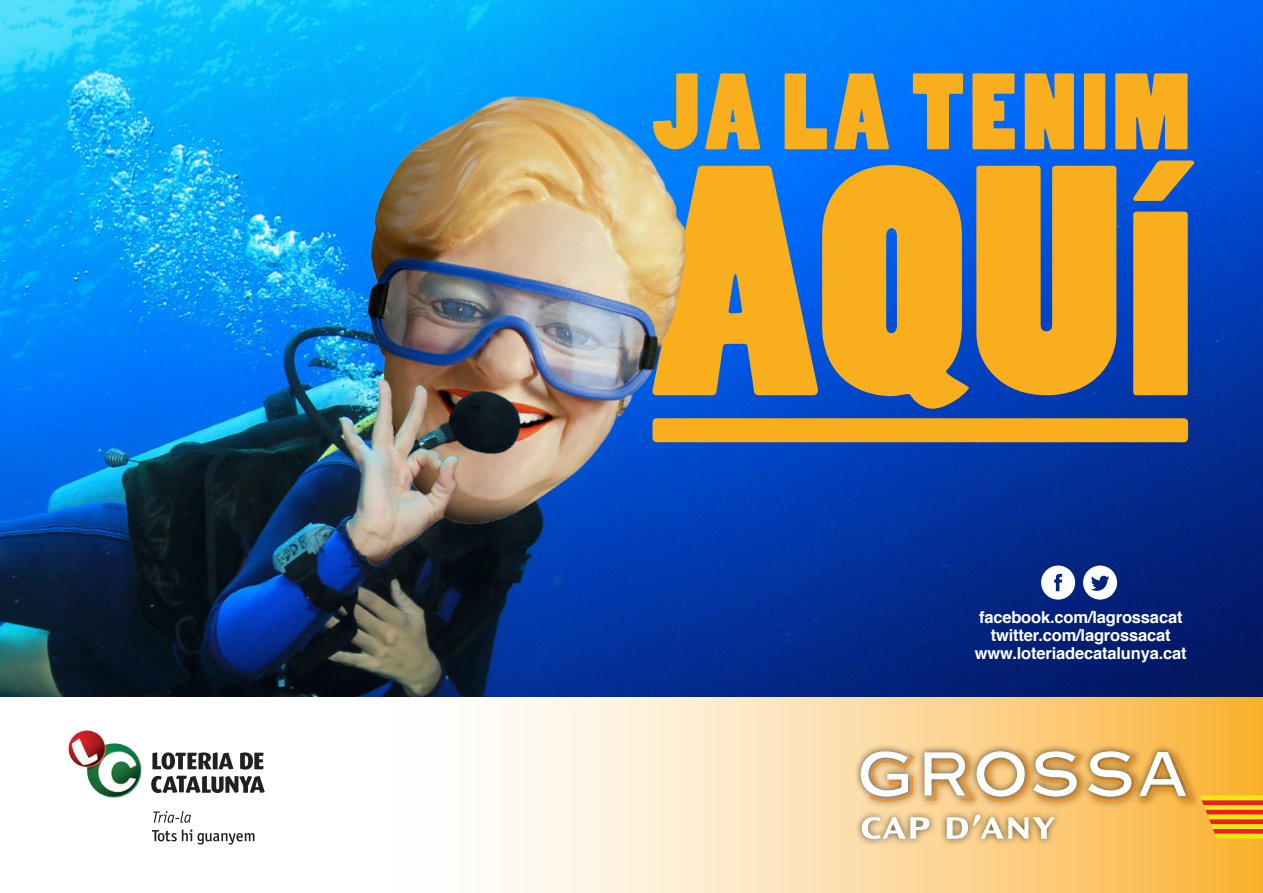
<style>
.page{position:relative;width:1263px;height:893px;background:#fff}
.page>*{position:absolute;margin:0;border:0;box-sizing:border-box;transform-origin:0 0}
.t1{font:306px "Poplar Std";color:#f9ae1d;scale:1.1 1}
.t2{font:101.1px "Poplar Std";letter-spacing:.05em;color:#f9ae1d;scale:1.1 1}
.t3{font:700 16.5px "Helvetica";letter-spacing:-.01em;color:#fff}
</style>
<div class="page">
<img style="left:0;top:0;width:1263px;height:697px">
<svg style="left:1222px;top:697px;width:41px;height:196px;background:#fab32f"></svg>
<svg style="left:1222px;top:795px;width:41px;height:43px;background:#ed8f19"></svg>
<img style="left:21px;top:15px;width:1201px;height:878px">
<p class="t2" style="left:652px;top:56px;width:490px">JA LA TENIM</p>
<p class="t1" style="left:652px;top:114px;width:494px">AQUí</p>
<p class="t3" style="left:979px;top:604px;width:205px">facebook.com/lagrossacat</p>
<p class="t3" style="left:991px;top:622px;width:181px">twitter.com/lagrossacat</p>
<p class="t3" style="left:975px;top:640px;width:213px">www.loteriadecatalunya.cat</p>
</div>
